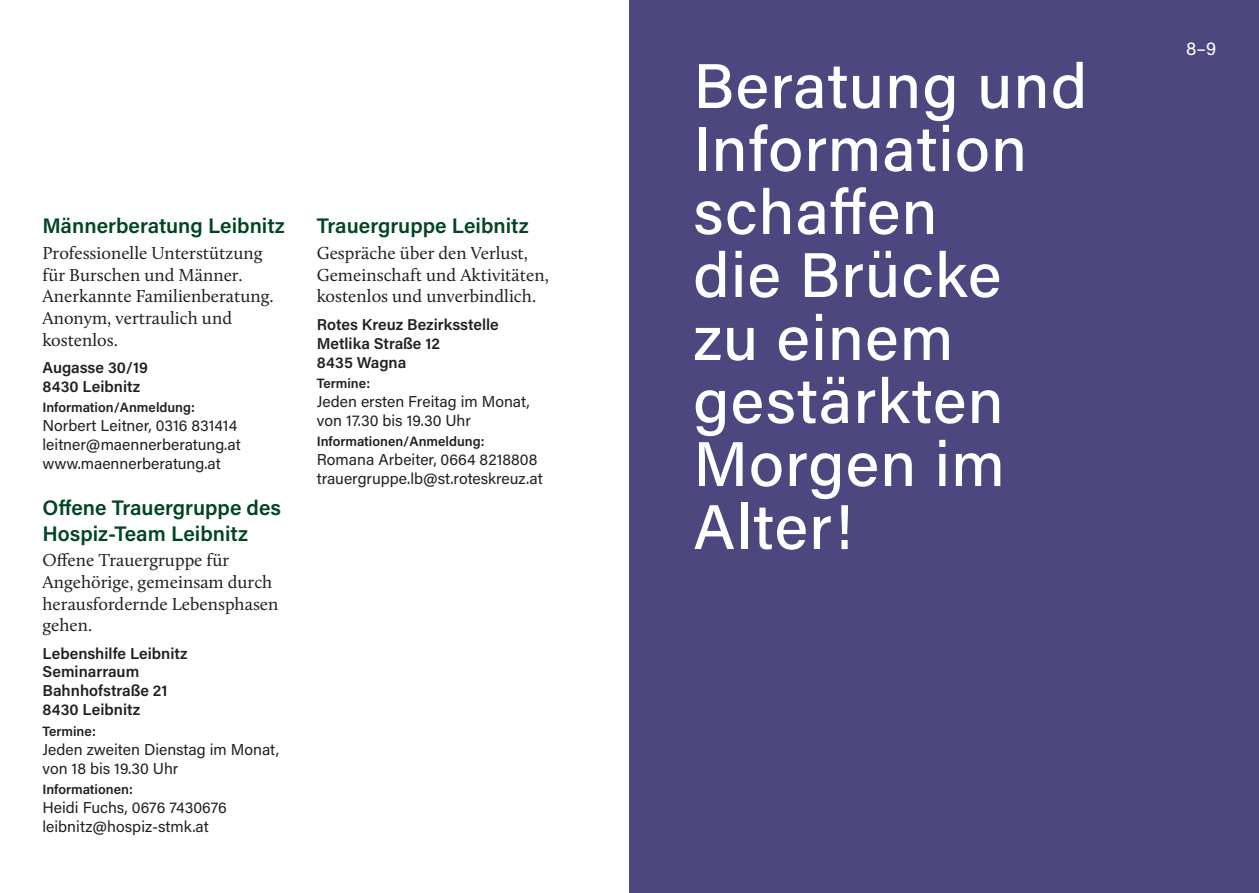
<style>
.page{position:relative;width:1259px;height:893px;background:#fff}
.page>*{position:absolute;margin:0;border:0;box-sizing:border-box;transform-origin:0 0}
.t1{font:500 63px/63px "Acumin Pro";letter-spacing:.02em;color:#fff}
.t2{font:600 21px/25.2px "Acumin Pro";color:#004523}
.t3{font:18.75px "Acumin Pro";color:#fff}
.t4{font:18px/21.6px "Calluna";color:#231f20}
.t5{font:15.75px/18.9px "Acumin Pro";color:#231f20}
.t6{font:600 15.75px/18.9px "Acumin Pro";color:#231f20}
.t7{font:600 13.5px "Acumin Pro";color:#231f20}
</style>
<div class="page">
<div style="left:629px;top:0;width:630px;height:893px;background:#4d4780"></div>
<h2 class="t2" style="left:43px;top:212px;width:244px">Männerberatung Leibnitz</h2>
<p class="t4" style="left:43px;top:242px;width:233px">Professionelle Unterstützung für Burschen und Männer.<br>Anerkannte Familienberatung.<br>Anonym, vertraulich und kostenlos.</p>
<p class="t6" style="left:43px;top:357px;width:107px">Augasse 30/19<br>8430 Leibnitz</p>
<p class="t7" style="left:43px;top:398px;width:154px">Information/Anmeldung:</p>
<p class="t5" style="left:43px;top:416px;width:200px">Norbert Leitner, 0316 831414 leitner@maennerberatung.at www.maennerberatung.at</p>
<h2 class="t2" style="left:43px;top:494px;width:240px">Offene Trauergruppe des<br>Hospiz-Team Leibnitz</h2>
<p class="t4" style="left:43px;top:549px;width:237px">Offene Trauergruppe für<br>Angehörige, gemeinsam durch herausfordernde Lebensphasen gehen.</p>
<p class="t6" style="left:43px;top:643px;width:147px">Lebenshilfe Leibnitz<br>Seminarraum<br>Bahnhofstraße 21<br>8430 Leibnitz</p>
<p class="t7" style="left:43px;top:722px;width:55px">Termine:</p>
<p class="t5" style="left:43px;top:739px;width:238px">Jeden zweiten Dienstag im Monat, von 18 bis 19.30 Uhr</p>
<p class="t7" style="left:43px;top:780px;width:92px">Informationen:</p>
<p class="t5" style="left:43px;top:797px;width:186px">Heidi Fuchs, 0676 7430676 leibnitz@hospiz-stmk.at</p>
<h2 class="t2" style="left:317px;top:212px;width:213px">Trauergruppe Leibnitz</h2>
<p class="t4" style="left:317px;top:242px;width:233px">Gespräche über den Verlust,<br>Gemeinschaft und Aktivitäten, kostenlos und unverbindlich.</p>
<p class="t6" style="left:317px;top:314px;width:183px">Rotes Kreuz Bezirksstelle<br>Metlika Straße 12<br>8435 Wagna</p>
<p class="t7" style="left:317px;top:374px;width:55px">Termine:</p>
<p class="t5" style="left:317px;top:391px;width:215px">Jeden ersten Freitag im Monat, von 17.30 bis 19.30 Uhr</p>
<p class="t7" style="left:317px;top:432px;width:169px">Informationen/Anmeldung:</p>
<p class="t5" style="left:317px;top:450px;width:227px">Romana Arbeiter, 0664 8218808 trauergruppe.lb@st.roteskreuz.at</p>
<h1 class="t1" style="left:693px;top:52px;width:395px">Beratung und<br>Information schaffen<br>die Brücke<br>zu einem gestärkten<br>Morgen im<br>Alter!</h1>
<p class="t3" style="left:1186px;top:35px;width:32px">8–9</p>
</div>
